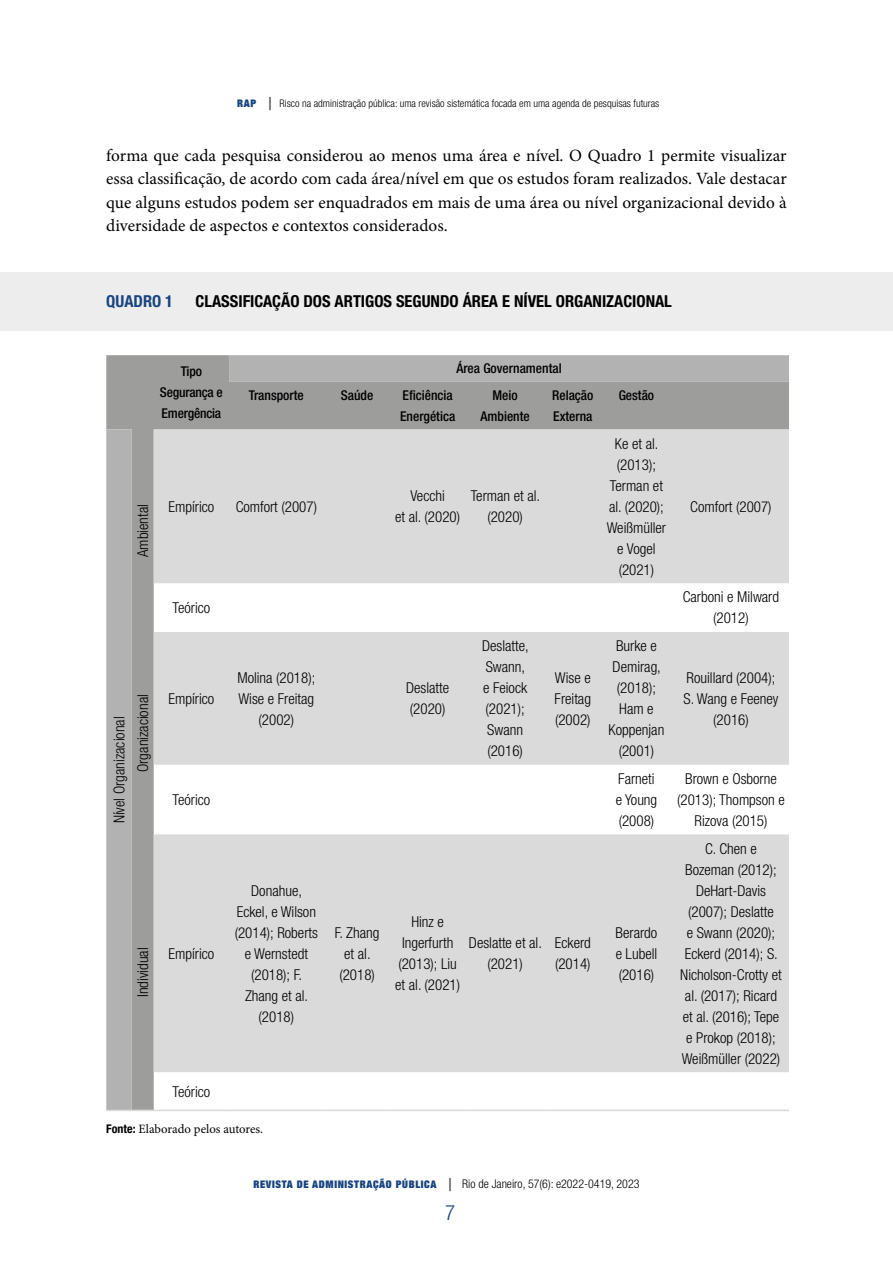
<style>
.page{position:relative;width:893px;height:1263px;background:#fff}
.page>*{position:absolute;margin:0;border:0;box-sizing:border-box;transform-origin:0 0}
.t1{font:300 condensed 21px "Helvetica Neue LT Std";color:#184480}
.t2{font:17.25px/23.1px "Minion Pro";color:#000;text-align:justify}
.t3{font:700 condensed 16.5px "Helvetica Neue LT Std";color:#000}
.t4{font:700 condensed 16.5px "Helvetica Neue LT Std";color:#184480}
.t5{font:300 condensed 15px/21px "Helvetica Neue LT Std";color:#000;text-align:center}
.t6{font:500 condensed 13.5px/21px "Helvetica Neue LT Std";color:#000;text-align:center}
.t7{font:12.75px "Minion Pro";color:#000}
.t8{font:300 condensed 12px "Helvetica Neue LT Std";color:#000}
.t9{font:300 condensed 10.5px "Helvetica Neue LT Std";color:#000}
.s1{font-family:"Helvetica Neue";font-weight:900;font-stretch:expanded;color:#184480}
.s2{font-size:18px}
.s3{font-family:"Helvetica Neue LT Std";font-weight:700;font-stretch:condensed;font-size:12px}
.s4{font-family:"Helvetica Neue";font-weight:900;font-stretch:expanded;font-size:10.5px;color:#184480}
</style>
<div class="page">
<div style="left:0;top:272px;width:893px;height:59px;background:#ededed"></div>
<svg style="left:106px;top:355px;width:683px;height:755px"></svg>
<svg style="left:154px;top:429px;width:635px;height:643px;fill:#dadada"></svg>
<hr style="left:154px;top:1110px;width:75px;height:1px;background:#dadada">
<hr style="left:229px;top:1110px;width:95px;height:1px;background:#dadada">
<hr style="left:324px;top:1110px;width:67px;height:1px;background:#dadada">
<hr style="left:391px;top:1110px;width:74px;height:1px;background:#dadada">
<hr style="left:465px;top:1110px;width:81px;height:1px;background:#dadada">
<hr style="left:546px;top:1110px;width:54px;height:1px;background:#dadada">
<hr style="left:600px;top:1110px;width:73px;height:1px;background:#dadada">
<hr style="left:673px;top:1110px;width:116px;height:1px;background:#dadada">
<svg style="left:106px;top:1110px;width:48px;height:1px"></svg>
<p class="t9" style="left:237px;top:98px;width:424px"><span class="s1">RAP</span> <span class="s2">|</span> Risco na administração pública: uma revisão sistemática focada em uma agenda de pesquisas futuras</p>
<p class="t2" style="left:106px;top:144px;width:682px">forma que cada pesquisa considerou ao menos uma área e nível. O Quadro 1 permite visualizar essa classificação, de acordo com cada área/nível em que os estudos foram realizados. Vale destacar que alguns estudos podem ser enquadrados em mais de uma área ou nível organizacional devido à diversidade de aspectos e contextos considerados.</p>
<p class="t4" style="left:106px;top:291px;width:68px">QUADRO 1</p>
<p class="t3" style="left:196px;top:291px;width:478px">CLASSIFICAÇÃO DOS ARTIGOS SEGUNDO ÁREA E NÍVEL ORGANIZACIONAL</p>
<p class="t6" style="left:160px;top:361px;width:64px">Tipo<br>Segurança e<br>Emergência</p>
<p class="t6" style="left:456px;top:358px;width:107px">Área Governamental</p>
<p class="t6" style="left:249px;top:384px;width:56px">Transporte</p>
<p class="t6" style="left:341px;top:384px;width:34px">Saúde</p>
<p class="t6" style="left:400px;top:384px;width:57px;text-align:left">Eficiência<br>Energética</p>
<p class="t6" style="left:481px;top:384px;width:51px">Meio<br>Ambiente</p>
<p class="t6" style="left:552px;top:384px;width:43px;text-align:left">Relação<br>Externa</p>
<p class="t6" style="left:619px;top:384px;width:37px">Gestão</p>
<p class="t5" style="left:132px;top:557px;width:55px;rotate:-90deg">Ambiental</p>
<p class="t5" style="left:168px;top:496px;width:47px">Empírico</p>
<p class="t5" style="left:236px;top:496px;width:83px">Comfort (2007)</p>
<p class="t5" style="left:395px;top:485px;width:66px">Vecchi<br>et al. (2020)</p>
<p class="t5" style="left:471px;top:485px;width:71px">Terman et al. (2020)</p>
<p class="t5" style="left:607px;top:433px;width:61px">Ke et al. (2013);<br>Terman et al. (2020);<br>Weißmüller e Vogel (2021)</p>
<p class="t5" style="left:690px;top:496px;width:83px">Comfort (2007)</p>
<p class="t5" style="left:108px;top:823px;width:108px;rotate:-90deg">Nível Organizacional</p>
<p class="t5" style="left:172px;top:597px;width:39px">Teórico</p>
<p class="t5" style="left:683px;top:586px;width:98px">Carboni e Milward (2012)</p>
<p class="t5" style="left:132px;top:772px;width:79px;rotate:-90deg">Organizacional</p>
<p class="t5" style="left:168px;top:688px;width:47px">Empírico</p>
<p class="t5" style="left:173px;top:789px;width:39px">Teórico</p>
<p class="t5" style="left:132px;top:997px;width:51px;rotate:-90deg">Individual</p>
<p class="t5" style="left:168px;top:943px;width:47px">Empírico</p>
<p class="t5" style="left:237px;top:667px;width:79px">Molina (2018);<br>Wise e Freitag (2002)</p>
<p class="t5" style="left:406px;top:677px;width:45px;text-align:left">Deslatte (2020)</p>
<p class="t5" style="left:235px;top:880px;width:85px">Donahue,<br>Eckel, e Wilson (2014); Roberts e Wernstedt (2018); F.<br>Zhang et al. (2018)</p>
<p class="t5" style="left:335px;top:922px;width:46px">F. Zhang et al. (2018)</p>
<p class="t5" style="left:395px;top:911px;width:66px">Hinz e<br>Ingerfurth (2013); Liu et al. (2021)</p>
<p class="t5" style="left:482px;top:635px;width:48px;text-align:left">Deslatte,<br>Swann, e Feiock (2021);<br>Swann (2016)</p>
<p class="t5" style="left:555px;top:667px;width:38px;text-align:justify">Wise e Freitag (2002)</p>
<p class="t5" style="left:609px;top:635px;width:57px">Burke e<br>Demirag, (2018);<br>Ham e<br>Koppenjan (2001)</p>
<p class="t5" style="left:683px;top:667px;width:96px">Rouillard (2004);<br>S. Wang e Feeney (2016)</p>
<p class="t5" style="left:616px;top:768px;width:43px;text-align:left">Farneti e Young (2008)</p>
<p class="t5" style="left:677px;top:768px;width:109px">Brown e Osborne (2013); Thompson e<br>Rizova (2015)</p>
<p class="t5" style="left:469px;top:932px;width:75px">Deslatte et al. (2021)</p>
<p class="t5" style="left:555px;top:932px;width:38px;text-align:left">Eckerd (2014)</p>
<p class="t5" style="left:616px;top:922px;width:43px;text-align:justify">Berardo e Lubell (2016)</p>
<p class="t5" style="left:680px;top:838px;width:103px">C. Chen e<br>Bozeman (2012);<br>DeHart-Davis (2007); Deslatte<br>e Swann (2020);<br>Eckerd (2014); S.<br>Nicholson-Crotty et al. (2017); Ricard et al. (2016); Tepe e Prokop (2018);<br>Weißmüller (2022)</p>
<p class="t5" style="left:173px;top:1081px;width:39px">Teórico</p>
<p class="t7" style="left:106px;top:1120px;width:158px"><span class="s3">Fonte:</span> Elaborado pelos autores.</p>
<p class="t8" style="left:253px;top:1176px;width:388px"><span class="s4">REVISTA DE ADMINISTRAÇÃO PÚBLICA</span> <span class="s2">|</span> Rio de Janeiro, 57(6): e2022-0419, 2023</p>
<h1 class="t1" style="left:445px;top:1200px;width:12px">7</h1>
</div>
